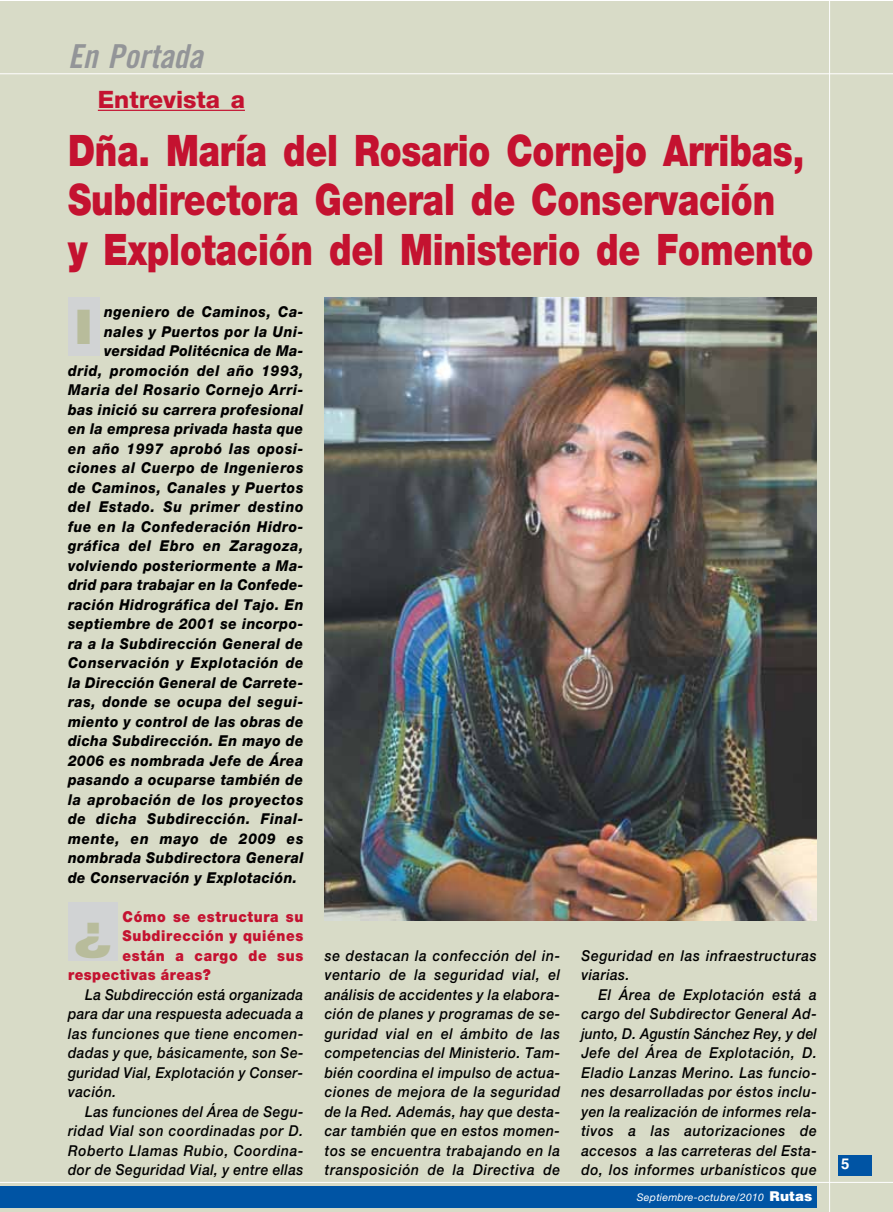
<style>
.page{position:relative;width:893px;height:1212px;background:#fff}
.page>*{position:absolute;margin:0;border:0;box-sizing:border-box;transform-origin:0 0}
.t1{font:900 expanded 48px "Helvetica Neue";color:#b8bc9b;scale:.9 1}
.t2{font:900 43.5px/49.5px "Helvetica Neue";letter-spacing:-.005em;color:#c41230;scale:.8 1}
.t3{font:33px "Trade Gothic Bold Cond Twenty Obl";color:#939598}
.t4{font:800 24px "Helvetica Neue";color:#c41230}
.t5{font:italic 500 15px/19.5px "Helvetica Neue";letter-spacing:.045em;color:#000;text-align:justify;scale:.92 1}
.t6{font:italic 800 15px "Helvetica Neue";letter-spacing:.04em;color:#000;scale:.92 1}
.t7{font:900 15px "Helvetica Neue";letter-spacing:.05em;color:#c41230;scale:.92 1}
.t8{font:700 15px "Helvetica";color:#fff}
.t9{font:italic 10.5px "Helvetica Neue";letter-spacing:.025em;color:#fff}
.s1{font-family:"Helvetica";font-weight:900;font-style:normal;font-size:13.5px}
</style>
<div class="page">
<div style="left:0;top:2px;width:892px;height:1210px;background:#d8dbc7"></div>
<hr style="left:829px;top:2px;width:1px;height:1210px;background:#fff">
<div style="left:838px;top:1156px;width:33px;height:20px;background:#0054a4"></div>
<img style="left:324px;top:297px;width:492px;height:624px">
<div style="left:68px;top:298px;width:32px;height:58px;background:#d1d3d4"></div>
<div style="left:68px;top:902px;width:50px;height:59px;background:#d1d3d4"></div>
<hr style="left:98px;top:110px;width:51px;height:1px;background:#c41230">
<hr style="left:148px;top:110px;width:97px;height:1px;background:#c41230">
<div style="left:0;top:1187px;width:816px;height:21px;background:#0054a4"></div>
<hr style="left:0;top:73px;width:892px;height:1px;background:#fff">
<hr style="left:0;top:1182px;width:892px;height:1px;background:#fff">
<h3 class="t3" style="left:68px;top:44px;width:136px">En Portada</h3>
<h3 class="t4" style="left:98px;top:91px;width:149px">Entrevista a</h3>
<h2 class="t2" style="left:68px;top:129px;width:933px">Dña. María del Rosario Cornejo Arribas,<br>Subdirectora General de Conservación<br>y Explotación del Ministerio de Fomento</h2>
<p class="t6" style="left:104px;top:306px;width:218px">ngeniero de Caminos, Ca-</p>
<p class="t6" style="left:104px;top:326px;width:218px">nales y Puertos por la Uni-</p>
<p class="t6" style="left:104px;top:345px;width:218px">versidad Politécnica de Ma-</p>
<p class="t6" style="left:68px;top:365px;width:257px">drid, promoción del año 1993,</p>
<p class="t6" style="left:68px;top:384px;width:257px">Maria del Rosario Cornejo Arri-</p>
<p class="t6" style="left:68px;top:404px;width:257px">bas inició su carrera profesional</p>
<p class="t6" style="left:68px;top:423px;width:257px">en la empresa privada hasta que</p>
<p class="t6" style="left:68px;top:443px;width:257px">en año 1997 aprobó las oposi-</p>
<p class="t6" style="left:68px;top:462px;width:257px">ciones al Cuerpo de Ingenieros</p>
<p class="t6" style="left:68px;top:482px;width:257px">de Caminos, Canales y Puertos</p>
<p class="t6" style="left:68px;top:501px;width:257px">del Estado. Su primer destino</p>
<p class="t6" style="left:68px;top:521px;width:257px">fue en la Confederación Hidro-</p>
<p class="t6" style="left:68px;top:540px;width:257px">gráfica del Ebro en Zaragoza,</p>
<p class="t6" style="left:68px;top:560px;width:257px">volviendo posteriormente a Ma-</p>
<p class="t6" style="left:68px;top:579px;width:257px">drid para trabajar en la Confede-</p>
<p class="t6" style="left:68px;top:599px;width:257px">ración Hidrográfica del Tajo. En</p>
<p class="t6" style="left:68px;top:618px;width:257px">septiembre de 2001 se incorpo-</p>
<p class="t6" style="left:68px;top:638px;width:257px">ra a la Subdirección General de</p>
<p class="t6" style="left:68px;top:657px;width:257px">Conservación y Explotación de</p>
<p class="t6" style="left:68px;top:677px;width:257px">la Dirección General de Carrete-</p>
<p class="t6" style="left:68px;top:696px;width:257px">ras, donde se ocupa del segui-</p>
<p class="t6" style="left:68px;top:716px;width:257px">miento y control de las obras de</p>
<p class="t6" style="left:68px;top:735px;width:257px">dicha Subdirección. En mayo de</p>
<p class="t6" style="left:68px;top:755px;width:257px">2006 es nombrada Jefe de Área</p>
<p class="t6" style="left:68px;top:774px;width:257px">pasando a ocuparse también de</p>
<p class="t6" style="left:68px;top:794px;width:257px">la aprobación de los proyectos</p>
<p class="t6" style="left:68px;top:813px;width:257px">de dicha Subdirección. Final-</p>
<p class="t6" style="left:68px;top:833px;width:257px">mente, en mayo de 2009 es</p>
<p class="t6" style="left:68px;top:852px;width:257px">nombrada Subdirectora General</p>
<p class="t6" style="left:68px;top:872px;width:250px">de Conservación y Explotación.</p>
<p class="t7" style="left:122px;top:911px;width:198px">Cómo se estructura su</p>
<p class="t7" style="left:122px;top:930px;width:198px">Subdirección y quiénes</p>
<p class="t7" style="left:122px;top:950px;width:198px">están a cargo de sus</p>
<p class="t7" style="left:68px;top:969px;width:157px">respectivas áreas?</p>
<p class="t5" style="left:68px;top:986px;width:257px;text-indent:17px">La Subdirección está organizada para dar una respuesta adecuada a las funciones que tiene encomen&shy;dadas y que, básicamente, son Se&shy;guridad Vial, Explotación y Conser&shy;vación.</p>
<p class="t5" style="left:68px;top:1103px;width:257px;text-indent:17px">Las funciones del Área de Segu&shy;ridad Vial son coordinadas por D.<br>Roberto Llamas Rubio, Coordina&shy;dor de Seguridad Vial, y entre ellas</p>
<h1 class="t1" style="left:75px;top:309px;width:22px">I</h1>
<h1 class="t1" style="left:75px;top:913px;width:42px">¿</h1>
<p class="t5" style="left:325px;top:947px;width:257px">se destacan la confección del in&shy;ventario de la seguridad vial, el análisis de accidentes y la elabora&shy;ción de planes y programas de se&shy;guridad vial en el ámbito de las competencias del Ministerio. Tam&shy;bién coordina el impulso de actua&shy;ciones de mejora de la seguridad de la Red. Además, hay que desta&shy;car también que en estos momen&shy;tos se encuentra trabajando en la transposición de la Directiva de</p>
<p class="t5" style="left:581px;top:947px;width:257px">Seguridad en las infraestructuras viarias.</p>
<p class="t5" style="left:581px;top:986px;width:257px;text-indent:17px">El Área de Explotación está a cargo del Subdirector General Ad&shy;junto, D. Agustín Sánchez Rey, y del Jefe del Área de Explotación, D.<br>Eladio Lanzas Merino. Las funcio&shy;nes desarrolladas por éstos inclu&shy;yen la realización de informes rela&shy;tivos a las autorizaciones de accesos a las carreteras del Esta&shy;do, los informes urbanísticos que</p>
<p class="t9" style="left:637px;top:1193px;width:177px">Septiembre-octubre/2010 <span class="s1">Rutas</span></p>
<p class="t8" style="left:841px;top:1159px;width:10px">5</p>
</div>
